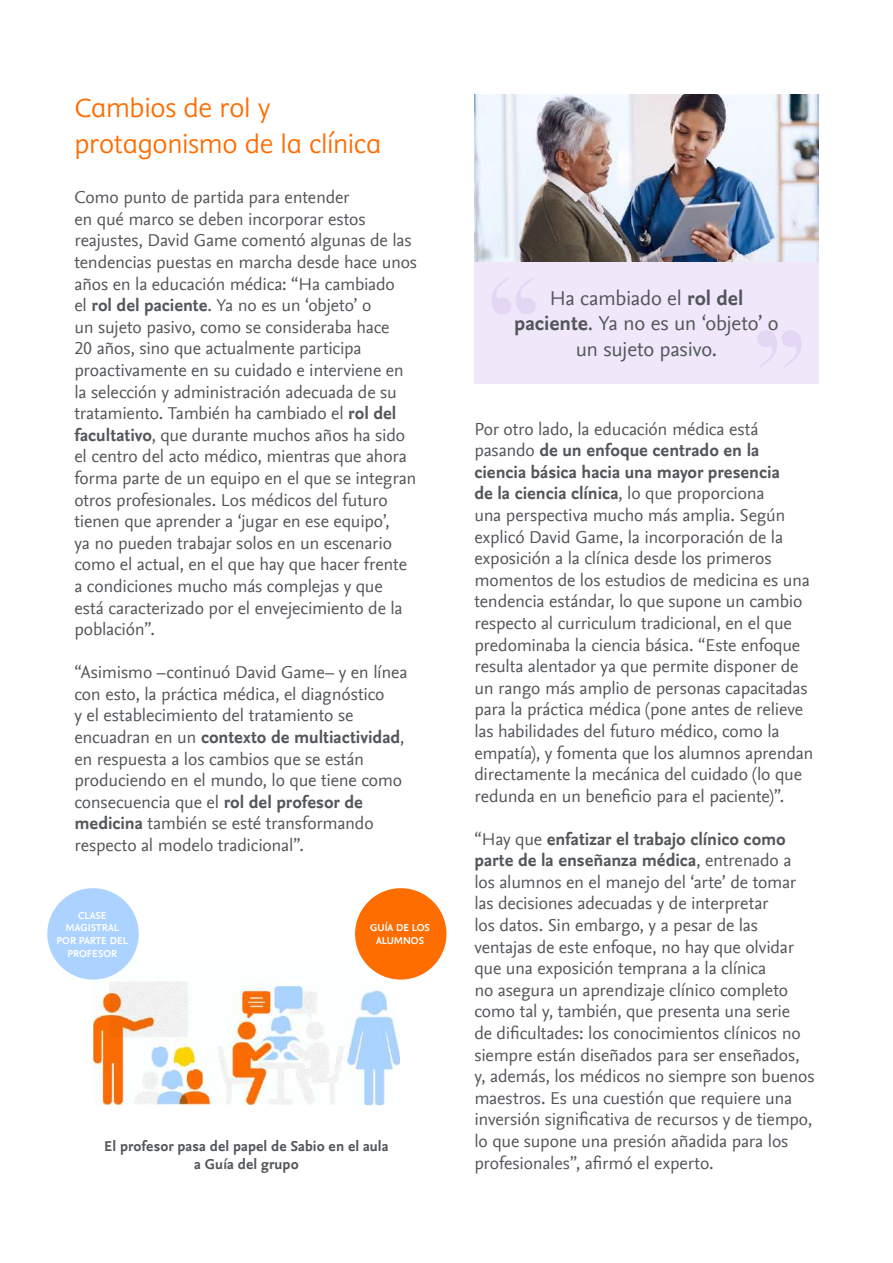
<style>
.page{position:relative;width:893px;height:1263px;background:#fff}
.page>*{position:absolute;margin:0;border:0;box-sizing:border-box;transform-origin:0 0}
.t1{font:300 30px/36px "Elsevier Display";letter-spacing:-.01em;color:#ff6c00}
.t2{font:21px/25.2px "Nexus Sans Offc Pro";letter-spacing:-.01em;color:#53565a;text-align:center}
.t3{font:18px/21.6px "Nexus Sans Offc Pro";letter-spacing:-.01em;color:#53565a}
.t4{font:700 15px/18px "Nexus Sans Offc Pro";letter-spacing:.005em;color:#53565a;text-align:center}
.t5{font:700 10.5px/12.6px "Nexus Sans Offc Pro";color:#fff;text-align:center}
.s1{font-weight:700}
</style>
<div class="page">
<img style="left:93px;top:958px;width:307px;height:147px">
<div style="left:474px;top:261px;width:345px;height:123px;background:#f0e8fa"></div>
<svg style="left:492px;top:278px;width:44px;height:36px"></svg>
<svg style="left:757px;top:330px;width:44px;height:37px"></svg>
<div style="left:47px;top:888px;width:92px;height:91px;background:#acd2ff;border-radius:50%"></div>
<div style="left:355px;top:888px;width:91px;height:91px;background:#fd6d00;border-radius:50%"></div>
<img style="left:475px;top:94px;width:344px;height:167px">
<h1 class="t1" style="left:74px;top:89px;width:309px">Cambios de rol y protagonismo de la clínica</h1>
<p class="t3" style="left:74px;top:186px;width:344px">Como punto de partida para entender<br>en qué marco se deben incorporar estos reajustes, David Game comentó algunas de las tendencias puestas en marcha desde hace unos años en la educación médica: “Ha cambiado<br>el <span class="s1">rol del paciente</span>. Ya no es un ‘objeto’ o<br>un sujeto pasivo, como se consideraba hace<br>20 años, sino que actualmente participa proactivamente en su cuidado e interviene en la selección y administración adecuada de su tratamiento. También ha cambiado el <span class="s1">rol del facultativo</span>, que durante muchos años ha sido el centro del acto médico, mientras que ahora forma parte de un equipo en el que se integran otros profesionales. Los médicos del futuro tienen que aprender a ‘jugar en ese equipo’,<br>ya no pueden trabajar solos en un escenario como el actual, en el que hay que hacer frente a condiciones mucho más complejas y que<br>está caracterizado por el envejecimiento de la población”.</p>
<p class="t3" style="left:74px;top:660px;width:334px">“Asimismo –continuó David Game– y en línea con esto, la práctica médica, el diagnóstico<br>y el establecimiento del tratamiento se encuadran en un <span class="s1">contexto de multiactividad</span>, en respuesta a los cambios que se están produciendo en el mundo, lo que tiene como consecuencia que el <span class="s1">rol del profesor de medicina</span> también se esté transformando respecto al modelo tradicional”.</p>
<p class="t5" style="left:57px;top:908px;width:73px">CLASE<br>MAGISTRAL<br>POR PARTE DEL<br>PROFESOR</p>
<p class="t5" style="left:370px;top:921px;width:61px">GUÍA DE LOS<br>ALUMNOS</p>
<p class="t4" style="left:104px;top:1136px;width:286px">El profesor pasa del papel de Sabio en el aula a Guía del grupo</p>
<p class="t2" style="left:514px;top:285px;width:266px">Ha cambiado el <span class="s1">rol del paciente</span>. Ya no es un ‘objeto’ o un sujeto pasivo.</p>
<p class="t3" style="left:474px;top:417px;width:341px">Por otro lado, la educación médica está pasando <span class="s1">de un enfoque centrado en la ciencia básica hacia una mayor presencia<br>de la ciencia clínica</span>, lo que proporciona<br>una perspectiva mucho más amplia. Según explicó David Game, la incorporación de la exposición a la clínica desde los primeros momentos de los estudios de medicina es una tendencia estándar, lo que supone un cambio respecto al curriculum tradicional, en el que predominaba la ciencia básica. “Este enfoque resulta alentador ya que permite disponer de un rango más amplio de personas capacitadas para la práctica médica (pone antes de relieve las habilidades del futuro médico, como la empatía), y fomenta que los alumnos aprendan directamente la mecánica del cuidado (lo que redunda en un beneficio para el paciente)”.</p>
<p class="t3" style="left:474px;top:827px;width:342px">“Hay que <span class="s1">enfatizar el trabajo clínico como parte de la enseñanza médica</span>, entrenado a los alumnos en el manejo del ‘arte’ de tomar las decisiones adecuadas y de interpretar<br>los datos. Sin embargo, y a pesar de las ventajas de este enfoque, no hay que olvidar que una exposición temprana a la clínica<br>no asegura un aprendizaje clínico completo como tal y, también, que presenta una serie<br>de dificultades: los conocimientos clínicos no siempre están diseñados para ser enseñados, y, además, los médicos no siempre son buenos maestros. Es una cuestión que requiere una inversión significativa de recursos y de tiempo, lo que supone una presión añadida para los profesionales”, afirmó el experto.</p>
</div>
